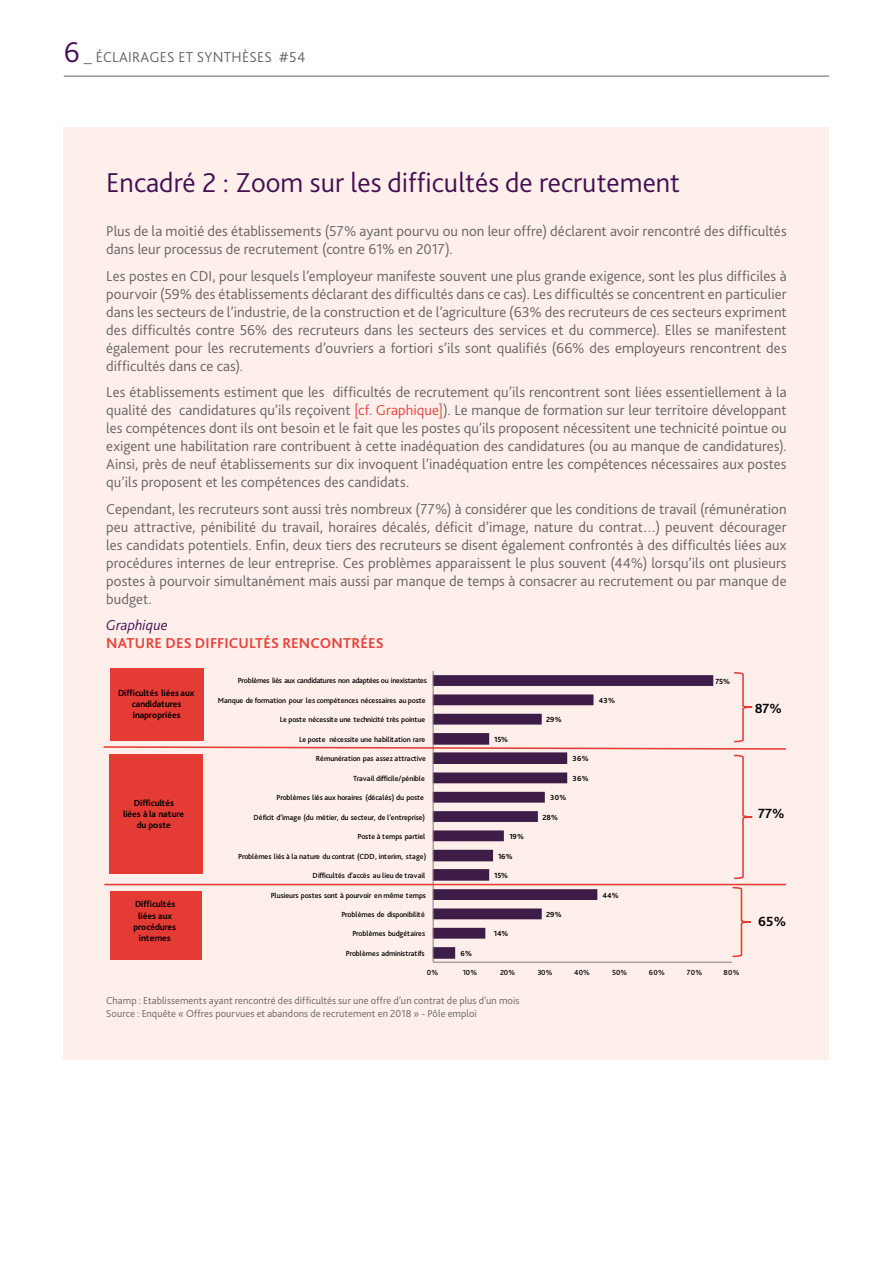
<style>
.page{position:relative;width:893px;height:1263px;background:#fff}
.page>*{position:absolute;margin:0;border:0;box-sizing:border-box;transform-origin:0 0}
.TITRE_ENCADRE_ROSE{font:300 28.5px "Bliss 2";color:#441051}
.t1{font:300 15px/18px "Bliss 2";letter-spacing:.005em;color:#646363;text-align:justify}
.t2{font:700 15px "Bliss 2";letter-spacing:.01em;color:#e8423b}
.t3{font:italic 300 15px "Bliss 2";color:#441051}
.t4{font:700 13.95px "Bliss 2";color:#000}
.t5{font:300 10.5px "Bliss 2";letter-spacing:.005em;color:#646363}
.t6{font:700 9.3px/11.2px "Bliss 2";letter-spacing:-.01em;color:#000;text-align:center}
.t7{font:500 7.8px "Bliss 2";letter-spacing:-.025em;color:#000}
.t8{font:500 7.8px "Bliss 2";letter-spacing:.015em;color:#000}
.t9{font:700 7.8px "Bliss 2";letter-spacing:-.035em;color:#000}
.s1{font-size:30px;color:#441051}
.s2{font-size:18px}
.s3{color:#e8423b}
</style>
<div class="page">
<hr style="left:64px;top:76px;width:765px;height:1px;background:#646363">
<div style="left:64px;top:127px;width:765px;height:933px;background:#feefeb"></div>
<svg style="left:434px;top:880px;width:279px;height:79px"></svg>
<hr style="left:433px;top:962px;width:299px;height:1px;background:#868686">
<hr style="left:433px;top:671px;width:1px;height:291px;background:#868686">
<div style="left:111px;top:668px;width:93px;height:73px;background:#e53f39"></div>
<div style="left:111px;top:891px;width:91px;height:69px;background:#e53f39"></div>
<hr style="left:104px;top:884px;width:682px;height:1px;background:#e53f39">
<svg style="left:732px;top:886px;width:19px;height:72px"></svg>
<svg style="left:103px;top:671px;width:683px;height:209px"></svg>
<p class="t1" style="left:64px;top:48px;width:243px"><span class="s1">6</span> <span class="s2">_</span> ÉCLAIRAGES ET SYNTHÈSES #54</p>
<p class="TITRE_ENCADRE_ROSE" style="left:106px;top:164px;width:575px">Encadré 2 : Zoom sur les difficultés de recrutement</p>
<p class="t1" style="left:106px;top:222px;width:682px">Plus de la moitié des établissements (57% ayant pourvu ou non leur offre) déclarent avoir rencontré des difficultés dans leur processus de recrutement (contre 61% en 2017).</p>
<p class="t1" style="left:106px;top:267px;width:682px">Les postes en CDI, pour lesquels l’employeur manifeste souvent une plus grande exigence, sont les plus difficiles à pourvoir (59% des établissements déclarant des difficultés dans ce cas). Les difficultés se concentrent en particulier dans les secteurs de l’industrie, de la construction et de l’agriculture (63% des recruteurs de ces secteurs expriment des difficultés contre 56% des recruteurs dans les secteurs des services et du commerce). Elles se manifestent également pour les recrutements d’ouvriers a fortiori s’ils sont qualifiés (66% des employeurs rencontrent des difficultés dans ce cas).</p>
<p class="t1" style="left:106px;top:383px;width:682px">Les établissements estiment que les difficultés de recrutement qu’ils rencontrent sont liées essentiellement à la qualité des candidatures qu’ils reçoivent <span class="s3">[cf. Graphique]</span>). Le manque de formation sur leur territoire développant les compétences dont ils ont besoin et le fait que les postes qu’ils proposent nécessitent une technicité pointue ou exigent une habilitation rare contribuent à cette inadéquation des candidatures (ou au manque de candidatures).<br>Ainsi, près de neuf établissements sur dix invoquent l’inadéquation entre les compétences nécessaires aux postes qu’ils proposent et les compétences des candidats.</p>
<p class="t1" style="left:106px;top:500px;width:682px">Cependant, les recruteurs sont aussi très nombreux (77%) à considérer que les conditions de travail (rémunération peu attractive, pénibilité du travail, horaires décalés, déficit d’image, nature du contrat…) peuvent décourager les candidats potentiels. Enfin, deux tiers des recruteurs se disent également confrontés à des difficultés liées aux procédures internes de leur entreprise. Ces problèmes apparaissent le plus souvent (44%) lorsqu’ils ont plusieurs postes à pourvoir simultanément mais aussi par manque de temps à consacrer au recrutement ou par manque de budget.</p>
<p class="t3" style="left:106px;top:616px;width:63px">Graphique</p>
<p class="t2" style="left:106px;top:634px;width:279px">NATURE DES DIFFICULTÉS RENCONTRÉES</p>
<p class="t6" style="left:118px;top:687px;width:78px">Difficultés liées aux candidatures inapropriées</p>
<p class="t6" style="left:123px;top:797px;width:62px">Difficultés<br>liées à la nature du poste</p>
<p class="t6" style="left:133px;top:899px;width:44px">Difficultés liées aux procédures internes</p>
<p class="t7" style="left:238px;top:676px;width:191px">Problèmes liés aux candidatures non adaptées ou inexistantes</p>
<p class="t7" style="left:218px;top:695px;width:209px">Manque de formation pour les compétences nécessaires au poste</p>
<p class="t9" style="left:599px;top:695px;width:18px">43%</p>
<p class="t9" style="left:715px;top:677px;width:16px">75%</p>
<p class="t7" style="left:280px;top:715px;width:147px">Le poste nécessite une technicité très pointue</p>
<p class="t9" style="left:546px;top:715px;width:17px">29%</p>
<p class="t7" style="left:299px;top:734px;width:127px">Le poste nécessite une habilitation rare</p>
<p class="t9" style="left:494px;top:734px;width:15px">15%</p>
<p class="t8" style="left:316px;top:754px;width:112px">Rémunération pas assez attractive</p>
<p class="t9" style="left:572px;top:754px;width:18px">36%</p>
<p class="t7" style="left:353px;top:773px;width:73px">Travail difficile/pénible</p>
<p class="t9" style="left:572px;top:773px;width:18px">36%</p>
<p class="t7" style="left:277px;top:793px;width:149px">Problèmes liés aux horaires (décalés) du poste</p>
<p class="t9" style="left:550px;top:793px;width:18px">30%</p>
<p class="t7" style="left:253px;top:812px;width:173px">Déficit d’image (du métier, du secteur, de l'entreprise)</p>
<p class="t9" style="left:543px;top:812px;width:17px">28%</p>
<p class="t7" style="left:358px;top:832px;width:69px">Poste à temps partiel</p>
<p class="t9" style="left:509px;top:832px;width:16px">19%</p>
<p class="t7" style="left:238px;top:851px;width:190px">Problèmes liés à la nature du contrat (CDD, interim, stage)</p>
<p class="t9" style="left:498px;top:851px;width:16px">16%</p>
<p class="t8" style="left:313px;top:871px;width:114px">Difficultés d’accès au lieu de travail</p>
<p class="t9" style="left:494px;top:871px;width:15px">15%</p>
<p class="t7" style="left:271px;top:890px;width:157px">Plusieurs postes sont à pourvoir en même temps</p>
<p class="t9" style="left:603px;top:890px;width:18px">44%</p>
<p class="t7" style="left:341px;top:909px;width:85px">Problèmes de disponibilité</p>
<p class="t9" style="left:546px;top:909px;width:17px">29%</p>
<p class="t7" style="left:352px;top:929px;width:74px">Problèmes budgétaires</p>
<p class="t9" style="left:494px;top:929px;width:16px">14%</p>
<p class="t7" style="left:346px;top:948px;width:80px">Problèmes administratifs</p>
<p class="t9" style="left:461px;top:948px;width:13px">6%</p>
<p class="t7" style="left:427px;top:968px;width:13px">0%</p>
<p class="t7" style="left:463px;top:968px;width:16px">10%</p>
<p class="t7" style="left:500px;top:968px;width:17px">20%</p>
<p class="t7" style="left:537px;top:968px;width:17px">30%</p>
<p class="t7" style="left:574px;top:968px;width:17px">40%</p>
<p class="t7" style="left:612px;top:968px;width:17px">50%</p>
<p class="t7" style="left:649px;top:968px;width:17px">60%</p>
<p class="t7" style="left:687px;top:968px;width:17px">70%</p>
<p class="t7" style="left:723px;top:968px;width:17px">80%</p>
<p class="t5" style="left:106px;top:994px;width:415px">Champ : Etablissements ayant rencontré des difficultés sur une offre d’un contrat de plus d’un mois</p>
<p class="t5" style="left:106px;top:1007px;width:372px">Source : Enquête « Offres pourvues et abandons de recrutement en 2018 » - Pôle emploi</p>
<p class="t4" style="left:755px;top:700px;width:29px">87%</p>
<p class="t4" style="left:758px;top:805px;width:28px">77%</p>
<p class="t4" style="left:758px;top:913px;width:29px">65%</p>
</div>
